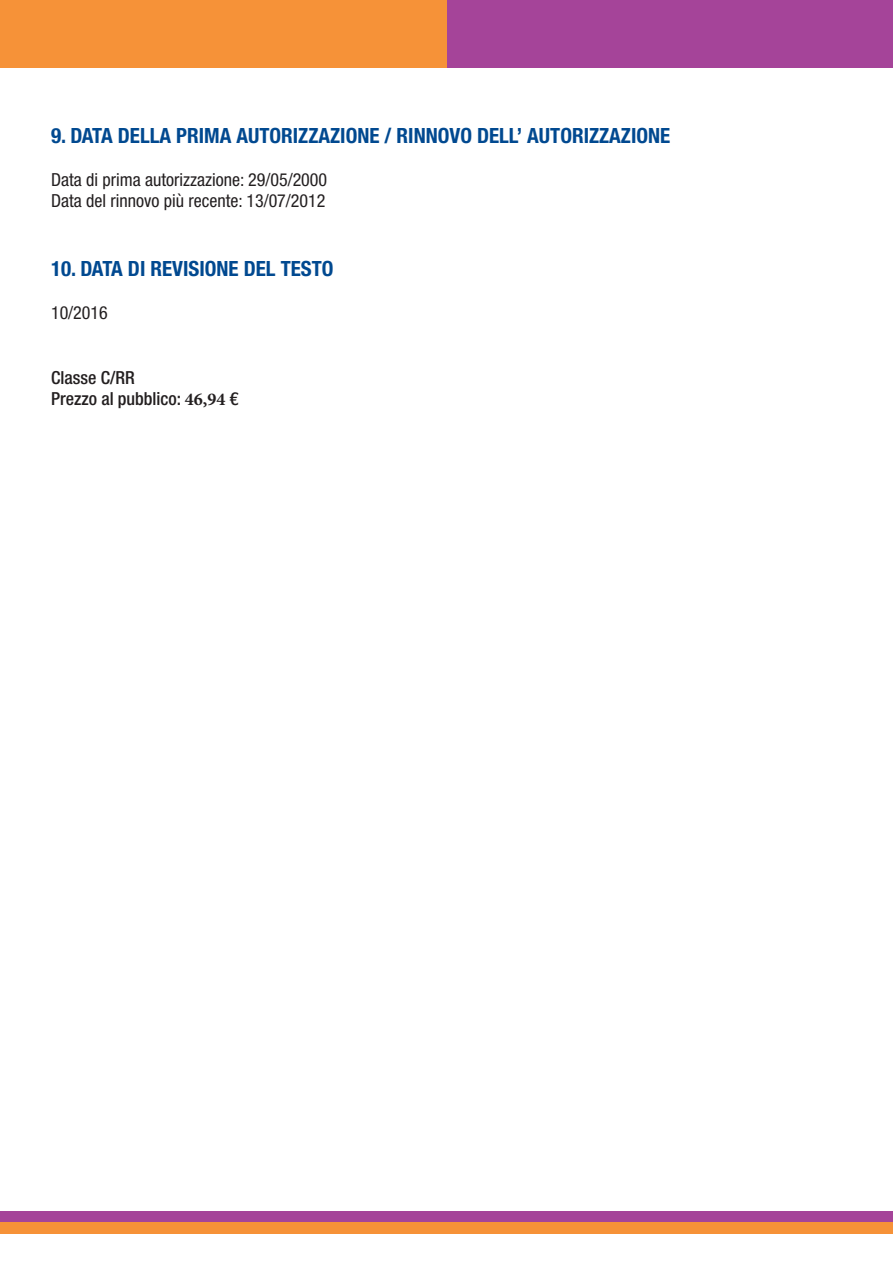
<style>
.page{position:relative;width:893px;height:1263px;background:#fff}
.page>*{position:absolute;margin:0;border:0;box-sizing:border-box;transform-origin:0 0}
.t1{font:700 condensed 21px "Helvetica Neue LT Std";color:#014990}
.t2{font:condensed 18px/21.6px "Helvetica Neue LT Std";color:#231f20}
.t3{font:500 condensed 18px/21.6px "Helvetica Neue LT Std";color:#231f20}
.s1{font-family:"Minion Pro";font-weight:700;font-stretch:normal}
</style>
<div class="page">
<div style="left:0;top:0;width:449px;height:68px;background:#f69238"></div>
<div style="left:447px;top:0;width:446px;height:68px;background:#a54499"></div>
<hr style="left:0;top:0;width:1px;height:68px;background:#a54499">
<div style="left:0;top:1212px;width:893px;height:11px;background:#a54499"></div>
<div style="left:0;top:1222px;width:893px;height:11px;background:#f69238"></div>
<p class="t1" style="left:51px;top:122px;width:621px">9. DATA DELLA PRIMA AUTORIZZAZIONE / RINNOVO DELL’ AUTORIZZAZIONE</p>
<p class="t2" style="left:51px;top:168px;width:278px">Data di prima autorizzazione: 29/05/2000<br>Data del rinnovo più recente: 13/07/2012</p>
<p class="t1" style="left:51px;top:256px;width:284px">10. DATA DI REVISIONE DEL TESTO</p>
<p class="t2" style="left:51px;top:302px;width:58px">10/2016</p>
<p class="t3" style="left:51px;top:366px;width:189px">Classe C/RR<br>Prezzo al pubblico: <span class="s1">46,94</span> €</p>
</div>
